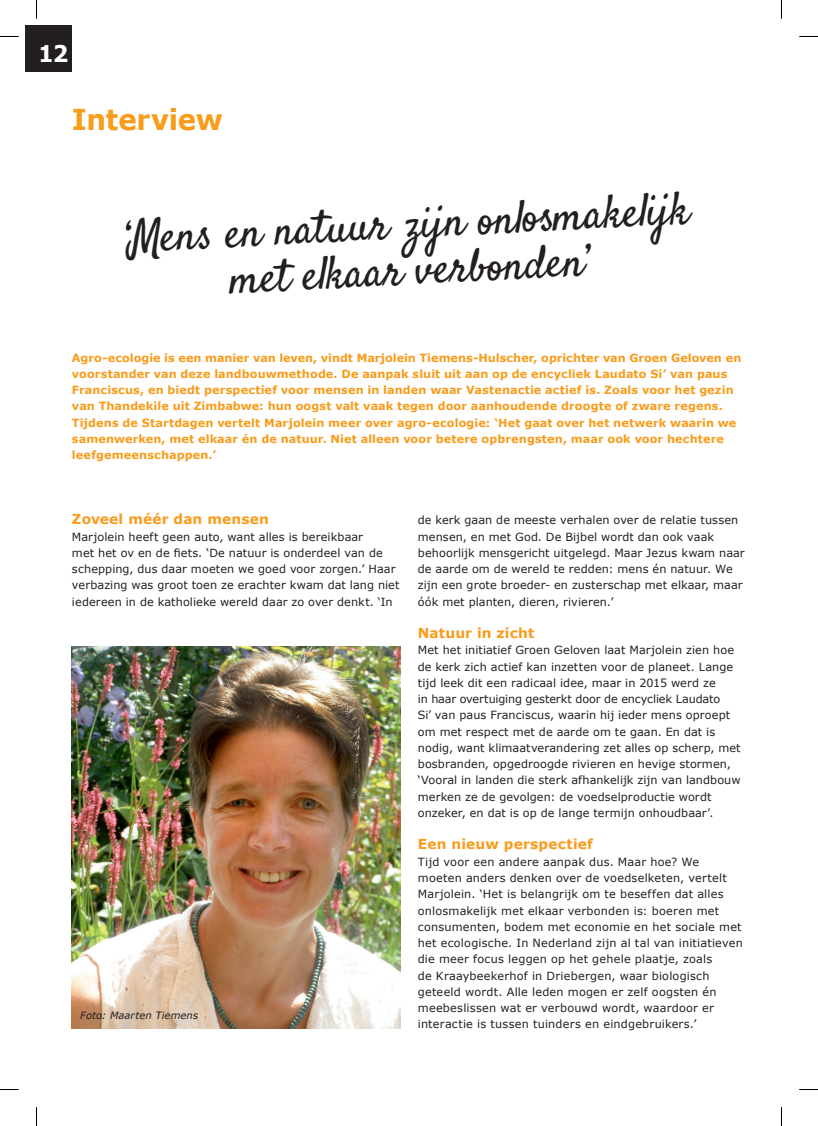
<style>
.page{position:relative;width:818px;height:1126px;background:#fff}
.page>*{position:absolute;margin:0;border:0;box-sizing:border-box;transform-origin:0 0}
.t1{font:46.25px/46.2px "Satisfy";color:#231f20;text-align:center;scale:.96 1}
.t2{font:700 28.75px "Verdana";letter-spacing:-.01em;color:#f89c1c;scale:.96 1}
.t3{font:700 23px "Verdana";color:#fff;scale:.96 1}
.t4{font:700 13.75px "Verdana";letter-spacing:.015em;color:#f89c1c}
.t5{font:11.25px/16.2px "Verdana";letter-spacing:.01em;color:#231f20}
.t6{font:700 11.25px/16.2px "Verdana";letter-spacing:.01em;color:#f89c1c}
.t7{font:italic 10px "Verdana";letter-spacing:.01em;color:#231f20}
</style>
<div class="page">
<div style="left:26px;top:26px;width:46px;height:46px;background:#231f20"></div>
<img style="left:72px;top:646px;width:328px;height:382px">
<svg style="left:0;top:36px;width:19px;height:1px"></svg>
<svg style="left:799px;top:36px;width:18px;height:1px"></svg>
<svg style="left:0;top:1089px;width:19px;height:1px"></svg>
<svg style="left:799px;top:1089px;width:18px;height:1px"></svg>
<svg style="left:36px;top:0;width:1px;height:19px"></svg>
<svg style="left:36px;top:1107px;width:1px;height:18px"></svg>
<h3 class="t3" style="left:38px;top:39px;width:33px">12</h3>
<h2 class="t2" style="left:72px;top:101px;width:159px">Interview</h2>
<h1 class="t1" style="left:123px;top:219px;width:590px;rotate:-3deg">‘Mens en natuur zijn onlosmakelijk met elkaar verbonden’</h1>
<p class="t6" style="left:72px;top:349px;width:670px">Agro-ecologie is een manier van leven, vindt Marjolein Tiemens-Hulscher, oprichter van Groen Geloven en voorstander van deze landbouwmethode. De aanpak sluit uit aan op de encycliek Laudato Si’ van paus Franciscus, en biedt perspectief voor mensen in landen waar Vastenactie actief is. Zoals voor het gezin van Thandekile uit Zimbabwe: hun oogst valt vaak tegen door aanhoudende droogte of zware regens.<br>Tijdens de Startdagen vertelt Marjolein meer over agro-ecologie: ‘Het gaat over het netwerk waarin we samenwerken, met elkaar én de natuur. Niet alleen voor betere opbrengsten, maar ook voor hechtere leefgemeenschappen.’</p>
<p class="t4" style="left:72px;top:510px;width:198px">Zoveel méér dan mensen</p>
<p class="t5" style="left:72px;top:528px;width:329px">Marjolein heeft geen auto, want alles is bereikbaar<br>met het ov en de fiets. ‘De natuur is onderdeel van de schepping, dus daar moeten we goed voor zorgen.’ Haar verbazing was groot toen ze erachter kwam dat lang niet iedereen in de katholieke wereld daar zo over denkt. ‘In</p>
<p class="t7" style="left:80px;top:1009px;width:119px">Foto: Maarten Tiemens</p>
<p class="t5" style="left:417px;top:512px;width:328px">de kerk gaan de meeste verhalen over de relatie tussen mensen, en met God. De Bijbel wordt dan ook vaak behoorlijk mensgericht uitgelegd. Maar Jezus kwam naar de aarde om de wereld te redden: mens én natuur. We zijn een grote broeder- en zusterschap met elkaar, maar óók met planten, dieren, rivieren.’</p>
<p class="t4" style="left:417px;top:624px;width:118px">Natuur in zicht</p>
<p class="t5" style="left:417px;top:642px;width:324px">Met het initiatief Groen Geloven laat Marjolein zien hoe de kerk zich actief kan inzetten voor de planeet. Lange tijd leek dit een radicaal idee, maar in 2015 werd ze<br>in haar overtuiging gesterkt door de encycliek Laudato<br>Si’ van paus Franciscus, waarin hij ieder mens oproept om met respect met de aarde om te gaan. En dat is nodig, want klimaatverandering zet alles op scherp, met bosbranden, opgedroogde rivieren en hevige stormen, ‘Vooral in landen die sterk afhankelijk zijn van landbouw merken ze de gevolgen: de voedselproductie wordt onzeker, en dat is op de lange termijn onhoudbaar’.</p>
<p class="t4" style="left:417px;top:835px;width:176px">Een nieuw perspectief</p>
<p class="t5" style="left:417px;top:853px;width:326px">Tijd voor een andere aanpak dus. Maar hoe? We moeten anders denken over de voedselketen, vertelt Marjolein. ‘Het is belangrijk om te beseffen dat alles onlosmakelijk met elkaar verbonden is: boeren met consumenten, bodem met economie en het sociale met het ecologische. In Nederland zijn al tal van initiatieven die meer focus leggen op het gehele plaatje, zoals<br>de Kraaybeekerhof in Driebergen, waar biologisch geteeld wordt. Alle leden mogen er zelf oogsten én meebeslissen wat er verbouwd wordt, waardoor er interactie is tussen tuinders en eindgebruikers.’</p>
</div>
